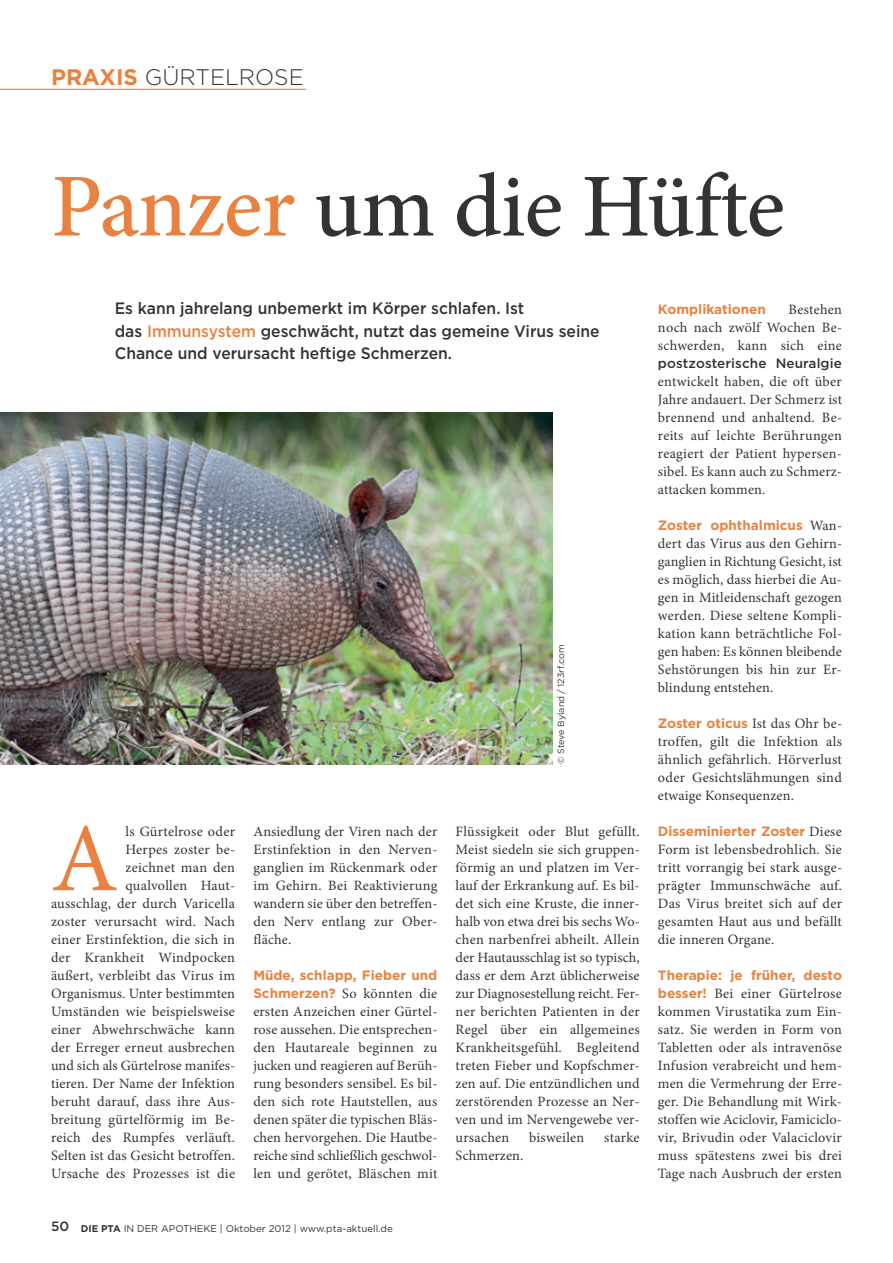
<style>
.page{position:relative;width:893px;height:1263px;background:#fff}
.page>*{position:absolute;margin:0;border:0;box-sizing:border-box;transform-origin:0 0}
.t1{font:97.35px "Minion Pro";color:#e98240}
.t2{font:500 90px "Minion Pro";letter-spacing:-.01em;color:#343334}
.t3{font:300 22.5px "Gotham";color:#343334}
.t4{font:500 16.5px/22.5px "Gotham";color:#343334;scale:.95 1}
.t5{font:14.25px/18px "Minion Pro";letter-spacing:.015em;color:#343334;text-align:justify}
.t6{font:700 13.5px "Gotham";color:#e98240}
.t7{font:500 13.5px "Gotham";letter-spacing:.01em;color:#343334}
.t8{font:9.75px "Gotham";color:#343334}
.t9{font:9px "Gotham";color:#343334}
.s1{font-weight:700;color:#e98240}
.s2{color:#e98240}
.s3{font-family:"Gotham";font-weight:700;font-size:13.5px;color:#e98240}
.s4{font-weight:500;font-size:13.5px}
.s5{font-weight:700}
.s6{font-family:"Minion Pro";font-weight:400;font-size:14.25px;color:#343334}
</style>
<div class="page">
<hr style="left:0;top:89px;width:306px;height:1px;background:#e98240">
<img style="left:0;top:412px;width:553px;height:352px">
<h3 class="t3" style="left:51px;top:68px;width:254px"><span class="s1">PRAXIS</span> GÜRTELROSE</h3>
<h2 class="t2" style="left:51px;top:152px;width:735px"><span class="s2">Panzer</span> um die Hüfte</h2>
<p class="t4" style="left:115px;top:298px;width:512px">Es kann jahrelang unbemerkt im Körper schlafen. Ist<br>das <span class="s2">Immunsystem</span> geschwächt, nutzt das gemeine Virus seine<br>Chance und verursacht heftige Schmerzen.</p>
<p class="t9" style="left:558px;top:764px;width:121px;rotate:-90deg">© Steve Byland / 123rf.com</p>
<h1 class="t1" style="left:51px;top:821px;width:69px">A</h1>
<p class="t5" style="left:51px;top:824px;width:186px;text-align:right">ls Gürtelrose oder<br>Herpes zoster be-<br>zeichnet man den<br>qualvollen Haut-<br>ausschlag, der durch Varicella zoster verursacht wird. Nach einer Erstinfektion, die sich in der Krankheit Windpocken äußert, verbleibt das Virus im<br>Organismus. Unter bestimmten<br>Umständen wie beispielsweise einer Abwehrschwäche kann der Erreger erneut ausbrechen und sich als Gürtelrose manifes&shy;tieren. Der Name der Infektion beruht darauf, dass ihre Aus&shy;breitung gürtelförmig im Be&shy;reich des Rumpfes verläuft.<br>Selten ist das Gesicht betroffen.<br>Ursache des Prozesses ist die</p>
<p class="t5" style="left:253px;top:824px;width:186px">Ansiedlung der Viren nach der Erstinfektion in den Nerven&shy;ganglien im Rückenmark oder im Gehirn. Bei Reaktivierung wandern sie über den betreffen&shy;den Nerv entlang zur Ober&shy;fläche.</p>
<p class="t6" style="left:253px;top:970px;width:185px">Müde, schlapp, Fieber und</p>
<p class="t5" style="left:253px;top:986px;width:186px"><span class="s3">Schmerzen?</span> So könnten die ersten Anzeichen einer Gürtel&shy;rose aussehen. Die entsprechen&shy;den Hautareale beginnen zu jucken und reagieren auf Berüh&shy;rung besonders sensibel. Es bil&shy;den sich rote Hautstellen, aus denen später die typischen Bläs&shy;chen hervorgehen. Die Hautbe&shy;reiche sind schließlich geschwol&shy;len und gerötet, Bläschen mit</p>
<p class="t8" style="left:51px;top:1225px;width:343px"><span class="s4">50</span> <span class="s5">DIE PTA</span> IN DER APOTHEKE | Oktober 2012 | www.pta-aktuell.de</p>
<p class="t5" style="left:456px;top:824px;width:186px">Flüssigkeit oder Blut gefüllt.<br>Meist siedeln sie sich gruppen&shy;förmig an und platzen im Ver&shy;lauf der Erkrankung auf. Es bil&shy;det sich eine Kruste, die inner&shy;halb von etwa drei bis sechs Wo&shy;chen narbenfrei abheilt. Allein der Hautausschlag ist so typisch, dass er dem Arzt üblicherweise zur Diagnosestellung reicht. Fer&shy;ner berichten Patienten in der Regel über ein allgemeines Krankheitsgefühl. Begleitend treten Fieber und Kopfschmer&shy;zen auf. Die entzündlichen und zerstörenden Prozesse an Ner&shy;ven und im Nervengewebe ver&shy;ursachen</p>
<p class="t5" style="left:529px;top:1130px;width:57px">bisweilen</p>
<p class="t5" style="left:604px;top:1130px;width:37px">starke</p>
<p class="t5" style="left:456px;top:1148px;width:69px">Schmerzen.</p>
<p class="t5" style="left:658px;top:302px;width:186px;text-indent:130px">Bestehen noch nach zwölf Wochen Be&shy;schwerden, kann sich eine</p>
<p class="t7" style="left:658px;top:358px;width:186px">postzosterische Neuralgie</p>
<p class="t5" style="left:658px;top:374px;width:186px">entwickelt haben, die oft über Jahre andauert. Der Schmerz ist brennend und anhaltend. Be&shy;reits auf leichte Berührungen reagiert der Patient hypersen&shy;sibel. Es kann auch zu Schmerz&shy;attacken kommen.</p>
<p class="t6" style="left:658px;top:520px;width:186px">Zoster ophthalmicus <span class="s6">Wan-</span></p>
<p class="t5" style="left:658px;top:536px;width:186px">dert das Virus aus den Gehirn&shy;ganglien in Richtung Gesicht, ist es möglich, dass hierbei die Au&shy;gen in Mitleidenschaft gezogen werden. Diese seltene Kompli&shy;kation kann beträchtliche Fol&shy;gen haben: Es können bleibende Sehstörungen bis hin zur Er&shy;blindung entstehen.</p>
<p class="t6" style="left:658px;top:718px;width:186px">Zoster oticus <span class="s6">Ist das Ohr be-</span></p>
<p class="t5" style="left:658px;top:734px;width:186px">troffen, gilt die Infektion als ähnlich gefährlich. Hörverlust oder Gesichtslähmungen sind etwaige Konsequenzen.</p>
<p class="t6" style="left:658px;top:826px;width:186px">Disseminierter Zoster <span class="s6">Diese</span></p>
<p class="t5" style="left:658px;top:842px;width:186px">Form ist lebensbedrohlich. Sie tritt vorrangig bei stark ausge&shy;prägter Immunschwäche auf.<br>Das Virus breitet sich auf der gesamten Haut aus und befällt die inneren Organe.</p>
<p class="t6" style="left:658px;top:970px;width:186px">Therapie: je früher, desto</p>
<p class="t5" style="left:658px;top:986px;width:186px"><span class="s3">besser!</span> Bei einer Gürtelrose kommen Virustatika zum Ein&shy;satz. Sie werden in Form von Tabletten oder als intravenöse Infusion verabreicht und hem&shy;men die Vermehrung der Erre&shy;ger. Die Behandlung mit Wirk&shy;stoffen wie Aciclovir, Famiciclo&shy;vir, Brivudin oder Valaciclovir muss spätestens zwei bis drei Tage nach Ausbruch der ersten</p>
<p class="t6" style="left:658px;top:304px;width:109px">Komplikationen</p>
</div>
